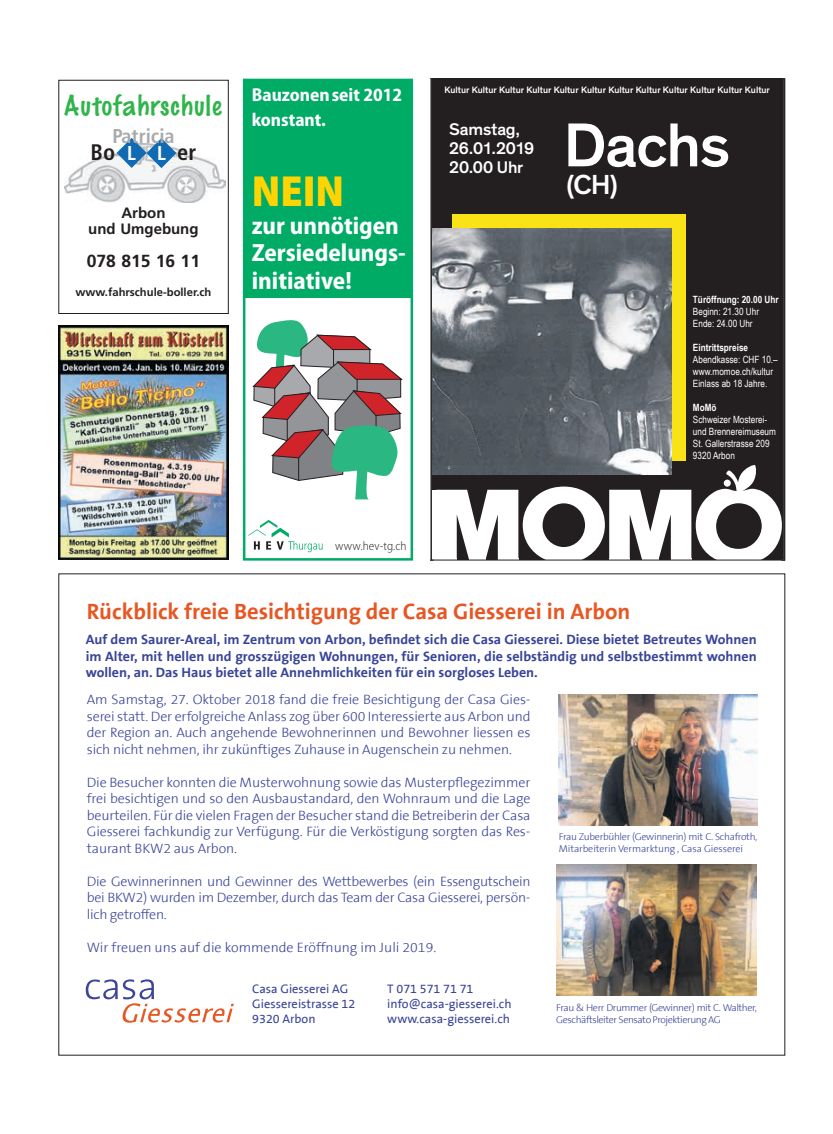
<style>
.page{position:relative;width:833px;height:1134px;background:#fff}
.page>*{position:absolute;margin:0;border:0;box-sizing:border-box;transform-origin:0 0}
.t1{font:500 63px "Theinhardt";letter-spacing:-.02em;color:#fff}
.t2{font:900 semi-condensed 43.75px "Myriad Pro";color:#fed503}
.t3{font:500 28px "Theinhardt";color:#fff}
.t4{font:700 semi-condensed 25px/27.5px "Myriad Pro";color:#fff}
.t5{font:100 25px "Marker Felt";color:#31b44b}
.t6{font:700 22.5px "The Sans B7";color:#e75723}
.t7{font:700 condensed 22.5px "Frutiger";color:#231f20}
.t8{font:700 condensed 20px "Frutiger";color:#a8a9ad}
.t9{font:700 semi-condensed 18.75px/25px "Myriad Pro";color:#fff}
.t10{font:700 17.5px "Frutiger";color:#231f20}
.t11{font:500 17.12px/18.9px "Theinhardt";letter-spacing:-.01em;color:#fff}
.t12{font:700 15px/16.2px "Frutiger";color:#231f20;text-align:center}
.t13{font:300 13.75px/16.5px "The Sans B3";letter-spacing:-.01em;color:#394598;text-align:justify}
.t14{font:700 13.75px/16.5px "The Sans B7";color:#394598;text-align:justify}
.t15{font:12.5px "The Sans B5 Plain";color:#394598}
.t16{font:300 semi-condensed 12.5px "Myriad Pro";letter-spacing:.01em;color:#231f20}
.t17{font:700 11.25px "Frutiger";color:#231f20}
.t18{font:300 10px/12px "The Sans B3";letter-spacing:-.04em;color:#394598}
.t19{font:10px/12px "Arial Narrow";color:#fff}
.t20{font:700 10px "Arial Narrow";color:#fff}
.t21{font:500 9.38px "Theinhardt";color:#fff}
.t22{font:5.12px/5.8px "Theinhardt";letter-spacing:.025em;color:#fff}
.t23{font:700 5.12px "Theinhardt";letter-spacing:.03em;color:#fff}
.s1{font-size:20px;color:#fff}
</style>
<div class="page">
<div style="left:243px;top:79px;width:169px;height:218px;background:#00ab66"></div>
<svg style="left:248px;top:520px;width:74px;height:32px"></svg>
<svg style="left:253px;top:320px;width:149px;height:179px"></svg>
<div style="left:243px;top:79px;width:170px;height:482px;border:2px solid #00ab66"></div>
<div style="left:432px;top:78px;width:351px;height:482px;background:#231f20"></div>
<div style="left:452px;top:214px;width:234px;height:246px;background:#f9e216"></div>
<img style="left:433px;top:228px;width:238px;height:237px">
<svg style="left:431px;top:465px;width:353px;height:96px"></svg>
<img style="left:58px;top:326px;width:170px;height:234px">
<svg style="left:86px;top:979px;width:148px;height:44px"></svg>
<img style="left:559px;top:694px;width:199px;height:131px">
<img style="left:557px;top:864px;width:199px;height:131px">
<img style="left:64px;top:147px;width:161px;height:55px">
<svg style="left:117px;top:138px;width:59px;height:30px"></svg>
<div style="left:58px;top:80px;width:171px;height:234px;border:1px solid #231f20"></div>
<h3 class="t5" style="left:64px;top:94px;width:161px">Autofahrschule</h3>
<h3 class="t8" style="left:112px;top:124px;width:64px">Patricia</h3>
<h3 class="t7" style="left:91px;top:139px;width:107px">Bo <span class="s1">L L</span> er</h3>
<p class="t12" style="left:88px;top:205px;width:112px">Arbon<br>und Umgebung</p>
<p class="t10" style="left:87px;top:250px;width:115px">078 815 16 11</p>
<p class="t17" style="left:76px;top:285px;width:137px">www.fahrschule-boller.ch</p>
<h3 class="t9" style="left:252px;top:81px;width:152px">Bauzonen seit 2012 konstant.</h3>
<h2 class="t2" style="left:252px;top:163px;width:94px">NEIN</h2>
<h3 class="t4" style="left:252px;top:211px;width:155px">zur unnötigen<br>Zersiedelungs&shy;initiative!</h3>
<p class="t16" style="left:335px;top:538px;width:73px">www.hev-tg.ch</p>
<p class="t21" style="left:444px;top:84px;width:327px">Kultur Kultur Kultur Kultur Kultur Kultur Kultur Kultur Kultur Kultur Kultur Kultur</p>
<h1 class="t1" style="left:564px;top:108px;width:167px">Dachs</h1>
<h3 class="t3" style="left:566px;top:168px;width:54px">(CH)</h3>
<p class="t11" style="left:449px;top:120px;width:87px">Samstag,<br>26.01.2019<br>20.00 Uhr</p>
<p class="t20" style="left:693px;top:292px;width:87px">Türöffnung: 20.00 Uhr</p>
<p class="t19" style="left:693px;top:305px;width:68px">Beginn: 21.30 Uhr<br>Ende: 24.00 Uhr</p>
<p class="t20" style="left:693px;top:340px;width:57px">Eintrittspreise</p>
<p class="t19" style="left:693px;top:353px;width:86px">Abendkasse: CHF 10.– www.momoe.ch/kultur<br>Einlass ab 18 Jahre.</p>
<p class="t20" style="left:693px;top:400px;width:25px">MoMö</p>
<p class="t19" style="left:693px;top:413px;width:84px">Schweizer Mosterei&shy;und Brennereimuseum<br>St. Gallerstrasse 209<br>9320 Arbon</p>
<p class="t23" style="left:696px;top:366px;width:56px">Türöffnung: 20.00 Uhr</p>
<p class="t22" style="left:696px;top:373px;width:44px">Beginn: 21.30 Uhr<br>Ende: 24.00 Uhr</p>
<p class="t22" style="left:696px;top:407px;width:47px">Einlass ab 18 Jahre.</p>
<p class="t23" style="left:696px;top:418px;width:16px">MoMö</p>
<p class="t22" style="left:696px;top:430px;width:44px">Brennereimuseum</p>
<p class="t22" style="left:696px;top:441px;width:29px">9320 Arbon</p>
<h3 class="t6" style="left:87px;top:599px;width:545px">Rückblick freie Besichtigung der Casa Giesserei in Arbon</h3>
<p class="t14" style="left:86px;top:632px;width:672px">Auf dem Saurer-Areal, im Zentrum von Arbon, befindet sich die Casa Giesserei. Diese bietet Betreutes Wohnen im Alter, mit hellen und grosszügigen Wohnungen, für Senioren, die selbständig und selbstbestimmt wohnen wollen, an. Das Haus bietet alle Annehmlichkeiten für ein sorgloses Leben.</p>
<p class="t13" style="left:87px;top:692px;width:445px">Am Samstag, 27. Oktober 2018 fand die freie Besichtigung der Casa Gies&shy;serei statt. Der erfolgreiche Anlass zog über 600 Interessierte aus Arbon und der Region an. Auch angehende Bewohnerinnen und Bewohner liessen es sich nicht nehmen, ihr zukünftiges Zuhause in Augenschein zu nehmen.</p>
<p class="t13" style="left:87px;top:774px;width:445px">Die Besucher konnten die Musterwohnung sowie das Musterpflegezimmer frei besichtigen und so den Ausbaustandard, den Wohnraum und die Lage beurteilen. Für die vielen Fragen der Besucher stand die Betreiberin der Casa Giesserei fachkundig zur Verfügung. Für die Verköstigung sorgten das Res&shy;taurant BKW2 aus Arbon.</p>
<p class="t13" style="left:87px;top:873px;width:445px">Die Gewinnerinnen und Gewinner des Wettbewerbes (ein Essengutschein bei BKW2) wurden im Dezember, durch das Team der Casa Giesserei, persön&shy;lich getroffen.</p>
<p class="t13" style="left:87px;top:939px;width:351px">Wir freuen uns auf die kommende Eröffnung im Juli 2019.</p>
<p class="t18" style="left:559px;top:830px;width:200px">Frau Zuberbühler (Gewinnerin) mit C. Schafroth,<br>Mitarbeiterin Vermarktung , Casa Giesserei</p>
<p class="t15" style="left:252px;top:982px;width:97px">Casa Giesserei AG</p>
<p class="t15" style="left:387px;top:982px;width:88px">T 071 571 71 71</p>
<p class="t15" style="left:252px;top:997px;width:105px">Giessereistrasse 12</p>
<p class="t15" style="left:387px;top:997px;width:126px">info@casa-giesserei.ch</p>
<p class="t15" style="left:252px;top:1012px;width:65px">9320 Arbon</p>
<p class="t15" style="left:387px;top:1012px;width:124px">www.casa-giesserei.ch</p>
<p class="t18" style="left:556px;top:1002px;width:202px">Frau &amp; Herr Drummer (Gewinner) mit C. Walther,<br>Geschäftsleiter Sensato Projektierung AG</p>
</div>
